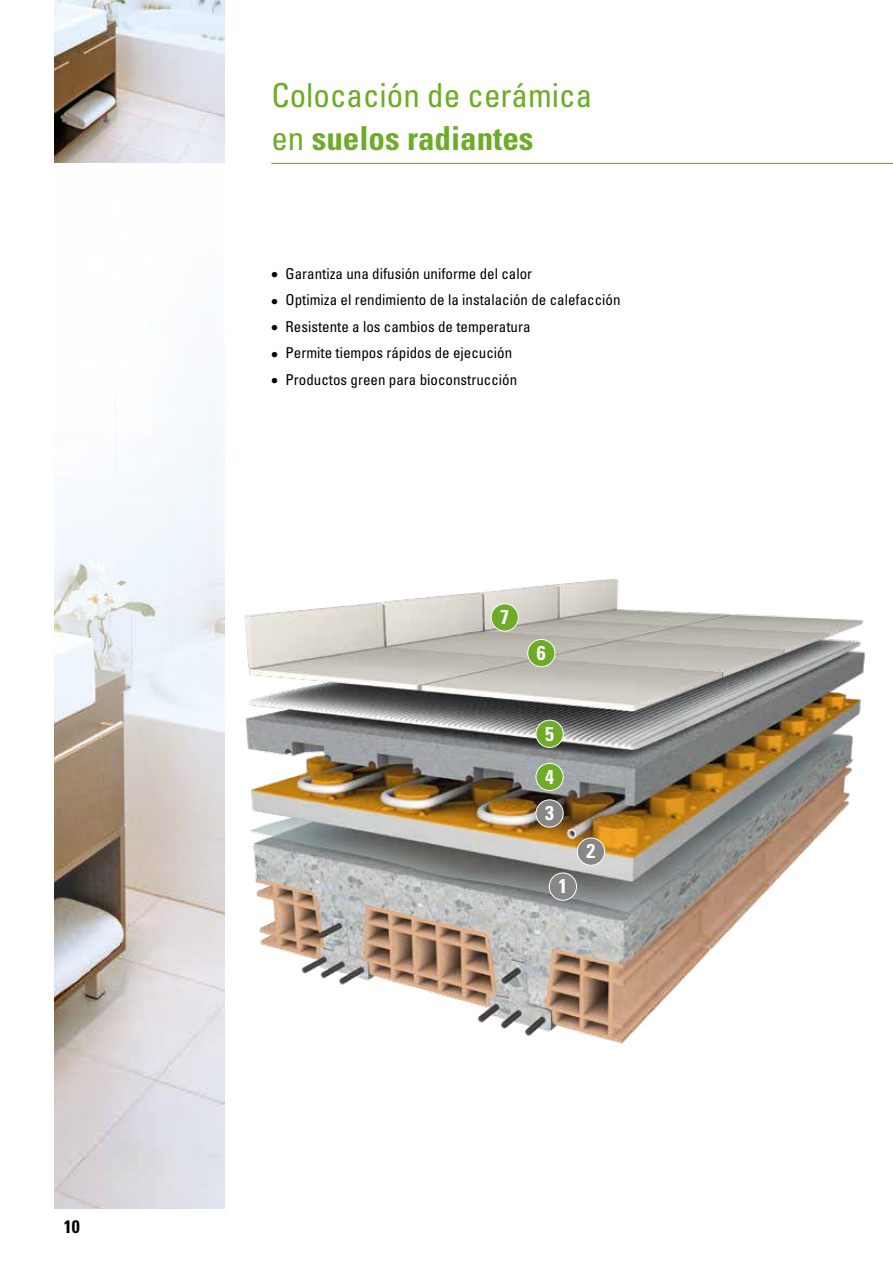
<style>
.page{position:relative;width:893px;height:1263px;background:#fff}
.page>*{position:absolute;margin:0;border:0;box-sizing:border-box;transform-origin:0 0}
.t1{font:condensed 33px/43.5px "Univers LT Std";color:#6eab27}
.t2{font:700 condensed 19.95px/43.2px "Univers LT Std";color:#fff}
.t3{font:700 condensed 18px "Univers LT Std";color:#000}
.t4{font:condensed 15px "Univers LT Std";color:#000}
.s1{font-weight:700}
</style>
<div class="page">
<img style="left:224px;top:455px;width:641px;height:666px">
<div style="left:549px;top:873px;width:27px;height:27px;background:#878787;border-radius:50%"></div>
<div style="left:549px;top:872px;width:28px;height:29px;border:1px solid #fff;border-radius:50%"></div>
<div style="left:577px;top:838px;width:28px;height:27px;background:#878787;border-radius:50%"></div>
<div style="left:577px;top:838px;width:28px;height:28px;border:1px solid #fff;border-radius:50%"></div>
<div style="left:536px;top:720px;width:27px;height:27px;background:#6eab27;border-radius:50%"></div>
<div style="left:536px;top:720px;width:28px;height:28px;border:1px solid #fff;border-radius:50%"></div>
<div style="left:536px;top:763px;width:27px;height:27px;background:#6eab27;border-radius:50%"></div>
<div style="left:536px;top:763px;width:28px;height:28px;border:1px solid #fff;border-radius:50%"></div>
<hr style="left:271px;top:163px;width:622px;height:1px;background:#6eab27">
<div style="left:536px;top:800px;width:27px;height:27px;background:#878787;border-radius:50%"></div>
<div style="left:536px;top:799px;width:28px;height:28px;border:1px solid #fff;border-radius:50%"></div>
<div style="left:528px;top:639px;width:27px;height:28px;background:#6eab27;border-radius:50%"></div>
<div style="left:527px;top:639px;width:28px;height:28px;border:1px solid #fff;border-radius:50%"></div>
<div style="left:491px;top:604px;width:27px;height:27px;background:#6eab27;border-radius:50%"></div>
<div style="left:491px;top:603px;width:28px;height:28px;border:1px solid #fff;border-radius:50%"></div>
<img style="left:54px;top:0;width:170px;height:1209px">
<p class="t3" style="left:64px;top:1216px;width:17px">10</p>
<h1 class="t1" style="left:271px;top:73px;width:322px">Colocación de cerámica en <span class="s1">suelos radiantes</span></h1>
<p class="t4" style="left:271px;top:264px;width:262px"><span class="s1">•</span> Garantiza una difusión uniforme del calor</p>
<p class="t4" style="left:271px;top:290px;width:351px"><span class="s1">•</span> Optimiza el rendimiento de la instalación de calefacción</p>
<p class="t4" style="left:271px;top:317px;width:261px"><span class="s1">•</span> Resistente a los cambios de temperatura</p>
<p class="t4" style="left:271px;top:343px;width:242px"><span class="s1">•</span> Permite tiempos rápidos de ejecución</p>
<p class="t4" style="left:271px;top:370px;width:247px"><span class="s1">•</span> Productos green para bioconstrucción</p>
<h2 class="t2" style="left:500px;top:595px;width:10px">7</h2>
<h2 class="t2" style="left:537px;top:631px;width:10px">6</h2>
<h2 class="t2" style="left:545px;top:712px;width:10px">5<br>4</h2>
<h2 class="t2" style="left:545px;top:791px;width:10px">3</h2>
<h2 class="t2" style="left:558px;top:864px;width:10px">1</h2>
<h2 class="t2" style="left:587px;top:830px;width:10px">2</h2>
</div>
